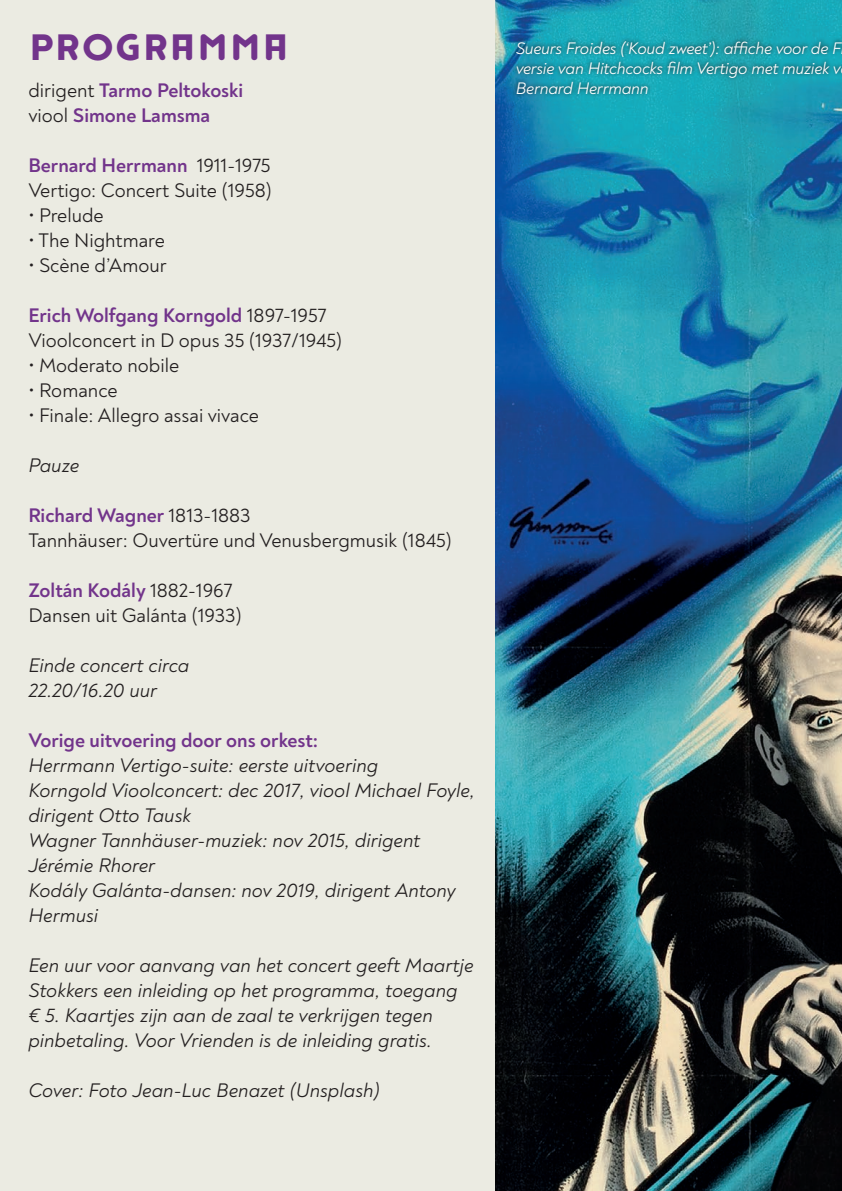
<style>
.page{position:relative;width:842px;height:1191px;background:#fff}
.page>*{position:absolute;margin:0;border:0;box-sizing:border-box;transform-origin:0 0}
.t1{font:43px "Rpho";color:#72348b}
.t2{font:italic 20px/25px "Noah";color:#231f20}
.t3{font:20px "Noah";color:#231f20}
.t4{font:700 20px "Noah";color:#72348b}
.t5{font:italic 17px/20px "Noah";letter-spacing:-.015em;color:#fff;text-align:justify}
.s1{font-weight:400;color:#231f20}
</style>
<div class="page">
<img style="left:494px;top:0;width:348px;height:1191px">
<div style="left:0;top:0;width:494px;height:1191px;background:#ebebe2"></div>
<svg style="left:512px;top:36px;width:330px;height:63px"></svg>
<p class="t1" style="left:28px;top:22px;width:263px">PROGRAMMA</p>
<p class="t4" style="left:28px;top:78px;width:216px"><span class="s1">dirigent</span> Tarmo Peltokoski</p>
<p class="t4" style="left:28px;top:103px;width:183px"><span class="s1">viool</span> Simone Lamsma</p>
<p class="t4" style="left:28px;top:153px;width:243px">Bernard Herrmann <span class="s1">1911-1975</span></p>
<p class="t3" style="left:28px;top:178px;width:245px">Vertigo: Concert Suite (1958)</p>
<p class="t3" style="left:28px;top:203px;width:77px">• Prelude</p>
<p class="t3" style="left:28px;top:228px;width:138px">• The Nightmare</p>
<p class="t3" style="left:28px;top:253px;width:140px">• Scène d’Amour</p>
<p class="t4" style="left:28px;top:303px;width:300px">Erich Wolfgang Korngold <span class="s1">1897-1957</span></p>
<p class="t3" style="left:28px;top:328px;width:316px">Vioolconcert in D opus 35 (1937/1945)</p>
<p class="t3" style="left:28px;top:353px;width:152px">• Moderato nobile</p>
<p class="t3" style="left:28px;top:378px;width:91px">• Romance</p>
<p class="t3" style="left:28px;top:403px;width:232px">• Finale: Allegro assai vivace</p>
<p class="t2" style="left:28px;top:453px;width:52px">Pauze</p>
<p class="t4" style="left:28px;top:503px;width:224px">Richard Wagner <span class="s1">1813-1883</span></p>
<p class="t3" style="left:28px;top:528px;width:425px">Tannhäuser: Ouvertüre und Venusbergmusik (1845)</p>
<p class="t4" style="left:28px;top:578px;width:206px">Zoltán Kodály <span class="s1">1882-1967</span></p>
<p class="t3" style="left:28px;top:603px;width:215px">Dansen uit Galánta (1933)</p>
<p class="t2" style="left:28px;top:653px;width:163px">Einde concert circa</p>
<p class="t2" style="left:28px;top:678px;width:130px">22.20/16.20 uur</p>
<p class="t4" style="left:28px;top:728px;width:291px">Vorige uitvoering door ons orkest:</p>
<p class="t2" style="left:28px;top:753px;width:351px">Herrmann Vertigo-suite: eerste uitvoering</p>
<p class="t2" style="left:28px;top:778px;width:448px">Korngold Vioolconcert: dec 2017, viool Michael Foyle, dirigent Otto Tausk</p>
<p class="t2" style="left:28px;top:828px;width:393px">Wagner Tannhäuser-muziek: nov 2015, dirigent<br>Jérémie Rhorer</p>
<p class="t2" style="left:28px;top:878px;width:429px">Kodály Galánta-dansen: nov 2019, dirigent Antony<br>Hermusi</p>
<p class="t2" style="left:28px;top:953px;width:447px">Een uur voor aanvang van het concert geeft Maartje Stokkers een inleiding op het programma, toegang € 5. Kaartjes zijn aan de zaal te verkrijgen tegen pinbetaling. Voor Vrienden is de inleiding gratis.</p>
<p class="t2" style="left:28px;top:1078px;width:353px">Cover: Foto Jean-Luc Benazet (Unsplash)</p>
<p class="t5" style="left:516px;top:38px;width:327px">Sueurs Froides (‘Koud zweet’): affiche voor de F versie van Hitchcocks film Vertigo met muziek v Bernard Herrmann</p>
</div>
